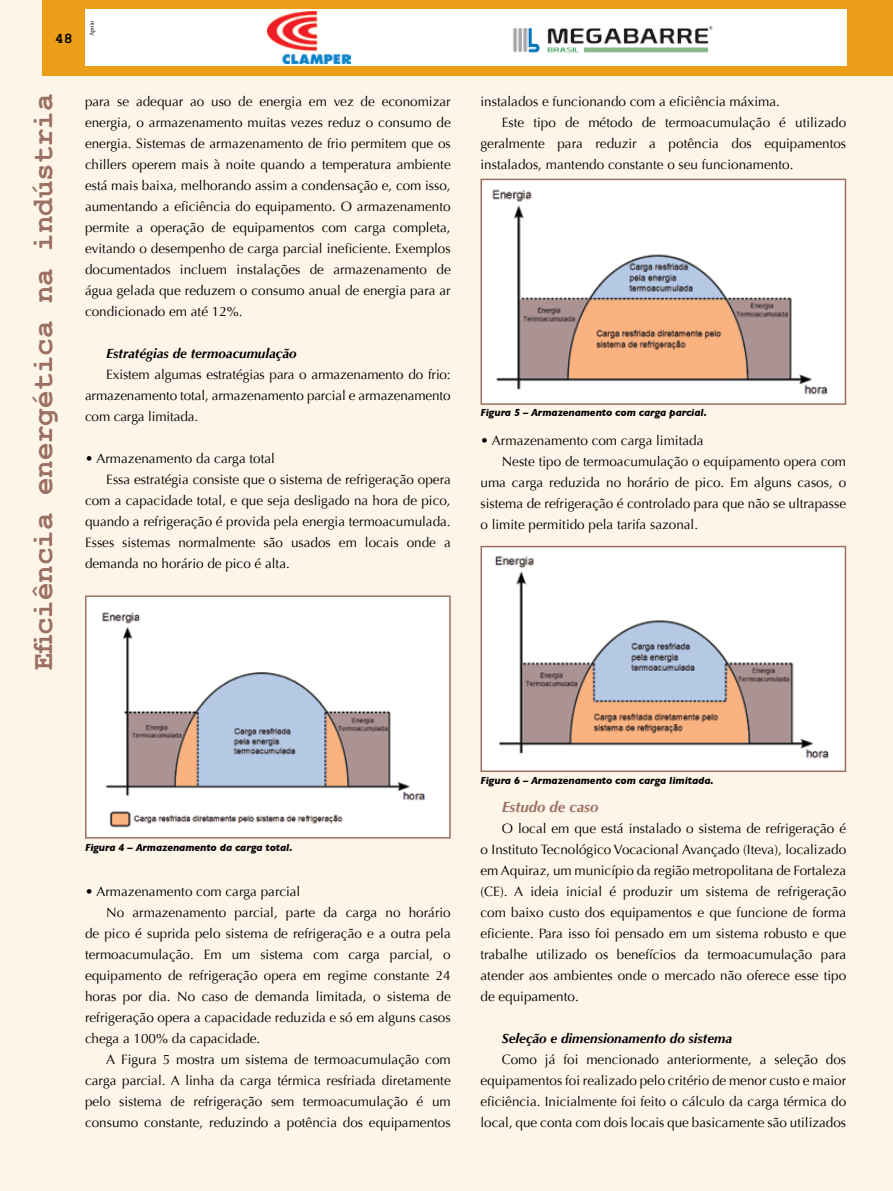
<style>
.page{position:relative;width:893px;height:1191px;background:#fdf5e8}
.page>*{position:absolute;margin:0;border:0;box-sizing:border-box;transform-origin:0 0}
.t1{font:700 30px "Courier New";color:#9b7062}
.t2{font:italic 700 15px "Optima";color:#9b7062}
.t3{font:700 15px "Courier New";color:#000}
.t4{font:13.5px/21px "Optima";color:#000;text-align:justify}
.t5{font:italic 700 13.5px "Optima";color:#000}
.t6{font:italic 700 10.5px "Gill Sans";letter-spacing:-.01em;color:#000}
.t7{font:6.3px "Minion Pro";letter-spacing:-.005em;color:#000}
</style>
<div class="page">
<div style="left:43px;top:0;width:850px;height:76px;background:#ed9e19"></div>
<div style="left:85px;top:9px;width:761px;height:57px;background:#fff"></div>
<img style="left:513px;top:25px;width:200px;height:28px">
<img style="left:268px;top:11px;width:82px;height:52px">
<div style="left:85px;top:595px;width:366px;height:243px;background:#fff;border:2px solid #9b7062"></div>
<img style="left:102px;top:612px;width:323px;height:216px">
<div style="left:480px;top:179px;width:366px;height:226px;background:#fff;border:2px solid #9b7062"></div>
<img style="left:492px;top:189px;width:336px;height:206px">
<div style="left:480px;top:546px;width:366px;height:226px;background:#fff;border:2px solid #9b7062"></div>
<img style="left:495px;top:556px;width:334px;height:203px">
<p class="t3" style="left:55px;top:29px;width:19px">48</p>
<p class="t7" style="left:88px;top:36px;width:17px;rotate:-90deg">Apoio</p>
<h1 class="t1" style="left:24px;top:670px;width:578px;rotate:-90deg">Eficiência energética na indústria</h1>
<p class="t4" style="left:85px;top:91px;width:367px">para se adequar ao uso de energia em vez de economizar energia, o armazenamento muitas vezes reduz o consumo de energia. Sistemas de armazenamento de frio permitem que os chillers operem mais à noite quando a temperatura ambiente está mais baixa, melhorando assim a condensação e, com isso, aumentando a eficiência do equipamento. O armazenamento permite a operação de equipamentos com carga completa, evitando o desempenho de carga parcial ineficiente. Exemplos documentados incluem instalações de armazenamento de água gelada que reduzem o consumo anual de energia para ar condicionado em até 12%.</p>
<p class="t5" style="left:106px;top:345px;width:192px">Estratégias de termoacumulação</p>
<p class="t4" style="left:85px;top:364px;width:367px;text-indent:21px">Existem algumas estratégias para o armazenamento do frio: armazenamento total, armazenamento parcial e armazenamento com carga limitada.</p>
<p class="t4" style="left:85px;top:448px;width:191px">• Armazenamento da carga total</p>
<p class="t4" style="left:106px;top:469px;width:346px">Essa estratégia consiste que o sistema de refrigeração opera</p>
<p class="t4" style="left:85px;top:490px;width:367px">com a capacidade total, e que seja desligado na hora de pico,</p>
<p class="t4" style="left:85px;top:511px;width:367px">quando a refrigeração é provida pela energia termoacumulada.</p>
<p class="t4" style="left:85px;top:532px;width:367px">Esses sistemas normalmente são usados em locais onde a</p>
<p class="t4" style="left:85px;top:553px;width:206px">demanda no horário de pico é alta.</p>
<p class="t4" style="left:480px;top:91px;width:301px">instalados e funcionando com a eficiência máxima.</p>
<p class="t4" style="left:502px;top:112px;width:346px">Este tipo de método de termoacumulação é utilizado</p>
<p class="t4" style="left:480px;top:133px;width:367px">geralmente para reduzir a potência dos equipamentos</p>
<p class="t4" style="left:480px;top:154px;width:314px">instalados, mantendo constante o seu funcionamento.</p>
<p class="t6" style="left:480px;top:406px;width:228px">Figura 5 – Armazenamento com carga parcial.</p>
<p class="t4" style="left:480px;top:430px;width:224px">• Armazenamento com carga limitada</p>
<p class="t4" style="left:502px;top:451px;width:346px">Neste tipo de termoacumulação o equipamento opera com</p>
<p class="t4" style="left:480px;top:472px;width:367px">uma carga reduzida no horário de pico. Em alguns casos, o</p>
<p class="t4" style="left:480px;top:493px;width:367px">sistema de refrigeração é controlado para que não se ultrapasse</p>
<p class="t4" style="left:480px;top:514px;width:219px">o limite permitido pela tarifa sazonal.</p>
<p class="t6" style="left:85px;top:841px;width:209px">Figura 4 – Armazenamento da carga total.</p>
<p class="t4" style="left:85px;top:881px;width:217px">• Armazenamento com carga parcial</p>
<p class="t4" style="left:106px;top:902px;width:346px">No armazenamento parcial, parte da carga no horário</p>
<p class="t4" style="left:85px;top:923px;width:367px">de pico é suprida pelo sistema de refrigeração e a outra pela</p>
<p class="t4" style="left:85px;top:944px;width:367px">termoacumulação. Em um sistema com carga parcial, o</p>
<p class="t4" style="left:85px;top:965px;width:367px">equipamento de refrigeração opera em regime constante 24</p>
<p class="t4" style="left:85px;top:986px;width:367px">horas por dia. No caso de demanda limitada, o sistema de</p>
<p class="t4" style="left:85px;top:1007px;width:367px">refrigeração opera a capacidade reduzida e só em alguns casos</p>
<p class="t4" style="left:85px;top:1028px;width:177px">chega a 100% da capacidade.</p>
<p class="t4" style="left:106px;top:1049px;width:346px">A Figura 5 mostra um sistema de termoacumulação com</p>
<p class="t4" style="left:85px;top:1070px;width:367px">carga parcial. A linha da carga térmica resfriada diretamente</p>
<p class="t4" style="left:85px;top:1091px;width:367px">pelo sistema de refrigeração sem termoacumulação é um</p>
<p class="t4" style="left:85px;top:1112px;width:367px">consumo constante, reduzindo a potência dos equipamentos</p>
<p class="t6" style="left:480px;top:774px;width:235px">Figura 6 – Armazenamento com carga limitada.</p>
<p class="t2" style="left:502px;top:798px;width:98px">Estudo de caso</p>
<p class="t4" style="left:480px;top:818px;width:367px;text-indent:21px">O local em que está instalado o sistema de refrigeração é o Instituto Tecnológico Vocacional Avançado (Iteva), localizado em Aquiraz, um município da região metropolitana de Fortaleza (CE). A ideia inicial é produzir um sistema de refrigeração com baixo custo dos equipamentos e que funcione de forma eficiente. Para isso foi pensado em um sistema robusto e que trabalhe utilizado os benefícios da termoacumulação para atender aos ambientes onde o mercado não oferece esse tipo de equipamento.</p>
<p class="t5" style="left:502px;top:1030px;width:232px">Seleção e dimensionamento do sistema</p>
<p class="t4" style="left:480px;top:1049px;width:367px;text-indent:21px">Como já foi mencionado anteriormente, a seleção dos equipamentos foi realizado pelo critério de menor custo e maior eficiência. Inicialmente foi feito o cálculo da carga térmica do local, que conta com dois locais que basicamente são utilizados</p>
</div>
